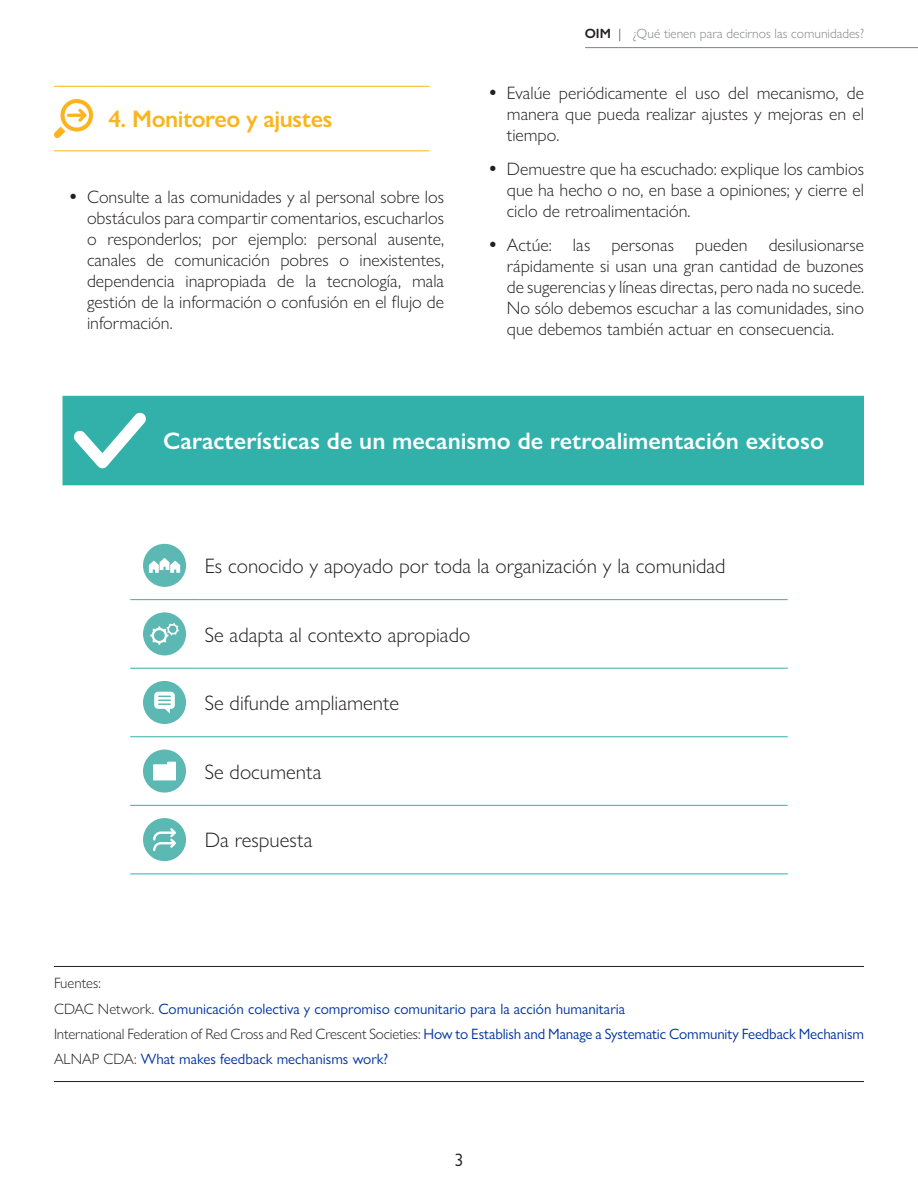
<style>
.page{position:relative;width:918px;height:1188px;background:#fff}
.page>*{position:absolute;margin:0;border:0;box-sizing:border-box;transform-origin:0 0}
.Titulo_sombreado{font:600 24px "Gill Sans Nova";color:#fff}
.Subtitulo{font:600 24px "Gill Sans Nova";letter-spacing:-.02em;color:#fbb41b}
.List_Paragraph{font:300 21px "Gill Sans Nova";color:#231f20}
.t1{font:300 18px/21px "Gill Sans Nova";color:#231f20;text-align:justify}
.t2{font:18px "Gill Sans Nova";color:#231f20}
.Parrafo{font:15px "Gill Sans Nova";color:#0033a1}
.Parrafo-2{font:300 15px "Gill Sans Nova";color:#231f20}
.t3{font:300 13.5px "Gill Sans Nova";color:#808285}
.s1{font-weight:600;color:#231f20}
.s2{color:#231f20}
.s3{font-weight:300;color:#231f20}
</style>
<div class="page">
<hr style="left:585px;top:47px;width:333px;height:1px;background:#808285">
<hr style="left:54px;top:86px;width:48px;height:1px;background:#fbb41b">
<hr style="left:102px;top:86px;width:327px;height:1px;background:#fbb41b">
<hr style="left:54px;top:150px;width:48px;height:1px;background:#fbb41b">
<hr style="left:102px;top:150px;width:327px;height:1px;background:#fbb41b">
<svg style="left:54px;top:99px;width:39px;height:39px"></svg>
<div style="left:63px;top:396px;width:801px;height:89px;background:#31b1aa"></div>
<svg style="left:73px;top:412px;width:74px;height:56px"></svg>
<hr style="left:130px;top:874px;width:69px;height:1px;background:#31b1aa">
<hr style="left:199px;top:874px;width:589px;height:1px;background:#31b1aa">
<hr style="left:130px;top:805px;width:69px;height:1px;background:#31b1aa">
<hr style="left:199px;top:805px;width:589px;height:1px;background:#31b1aa">
<hr style="left:130px;top:599px;width:69px;height:1px;background:#31b1aa">
<hr style="left:199px;top:599px;width:589px;height:1px;background:#31b1aa">
<hr style="left:130px;top:668px;width:69px;height:1px;background:#31b1aa">
<hr style="left:199px;top:668px;width:589px;height:1px;background:#31b1aa">
<hr style="left:130px;top:736px;width:69px;height:1px;background:#31b1aa">
<hr style="left:199px;top:736px;width:589px;height:1px;background:#31b1aa">
<div style="left:143px;top:544px;width:43px;height:43px;background:#5cb8b3;border-radius:50%"></div>
<svg style="left:149px;top:558px;width:31px;height:15px"></svg>
<div style="left:143px;top:612px;width:43px;height:43px;background:#5cb8b3;border-radius:50%"></div>
<svg style="left:150px;top:623px;width:29px;height:22px"></svg>
<div style="left:143px;top:681px;width:43px;height:43px;background:#5cb8b3;border-radius:50%"></div>
<svg style="left:154px;top:692px;width:21px;height:21px"></svg>
<div style="left:143px;top:750px;width:43px;height:43px;background:#5cb8b3;border-radius:50%"></div>
<svg style="left:153px;top:762px;width:23px;height:18px"></svg>
<div style="left:143px;top:818px;width:43px;height:43px;background:#5cb8b3;border-radius:50%"></div>
<svg style="left:153px;top:828px;width:23px;height:23px"></svg>
<hr style="left:54px;top:966px;width:810px;height:1px;background:#231f20">
<hr style="left:54px;top:1081px;width:810px;height:1px;background:#231f20">
<p class="Subtitulo" style="left:108px;top:104px;width:226px">4. Monitoreo y ajustes</p>
<p class="t1" style="left:87px;top:186px;width:359px">Consulte a las comunidades y al personal sobre los obstáculos para compartir comentarios, escucharlos o responderlos; por ejemplo: personal ausente, canales de comunicación pobres o inexistentes, dependencia inapropiada de la tecnología, mala gestión de la información o confusión en el flujo de información.</p>
<p class="t3" style="left:585px;top:26px;width:281px"><span class="s1">OIM</span> <span class="s2">|</span> ¿Qué tienen para decirnos las comunidades?</p>
<p class="t1" style="left:507px;top:82px;width:359px">Evalúe periódicamente el uso del mecanismo, de manera que pueda realizar ajustes y mejoras en el tiempo.</p>
<p class="t1" style="left:507px;top:158px;width:359px">Demuestre que ha escuchado: explique los cambios que ha hecho o no, en base a opiniones; y cierre el ciclo de retroalimentación.</p>
<p class="t1" style="left:507px;top:234px;width:359px">Actúe: las personas pueden desilusionarse rápidamente si usan una gran cantidad de buzones de sugerencias y líneas directas, pero nada no sucede.<br>No sólo debemos escuchar a las comunidades, sino que debemos también actuar en consecuencia.</p>
<p class="Titulo_sombreado" style="left:163px;top:426px;width:662px">Características de un mecanismo de retroalimentación exitoso</p>
<p class="List_Paragraph" style="left:205px;top:553px;width:522px">Es conocido y apoyado por toda la organización y la comunidad</p>
<p class="List_Paragraph" style="left:205px;top:622px;width:267px">Se adapta al contexto apropiado</p>
<p class="List_Paragraph" style="left:205px;top:690px;width:196px">Se difunde ampliamente</p>
<p class="List_Paragraph" style="left:205px;top:759px;width:118px">Se documenta</p>
<p class="List_Paragraph" style="left:205px;top:827px;width:109px">Da respuesta</p>
<p class="Parrafo-2" style="left:54px;top:974px;width:48px">Fuentes:</p>
<p class="Parrafo" style="left:54px;top:999px;width:573px"><span class="s3">CDAC Network.</span> Comunicación colectiva y compromiso comunitario para la acción humanitaria</p>
<p class="Parrafo" style="left:54px;top:1025px;width:811px"><span class="s3">International Federation of Red Cross and Red Crescent Societies:</span> How to Establish and Manage a Systematic Community Feedback Mechanism</p>
<p class="Parrafo" style="left:54px;top:1050px;width:336px"><span class="s3">ALNAP CDA:</span> What makes feedback mechanisms work?</p>
<p class="t2" style="left:454px;top:1149px;width:10px">3</p>
</div>
